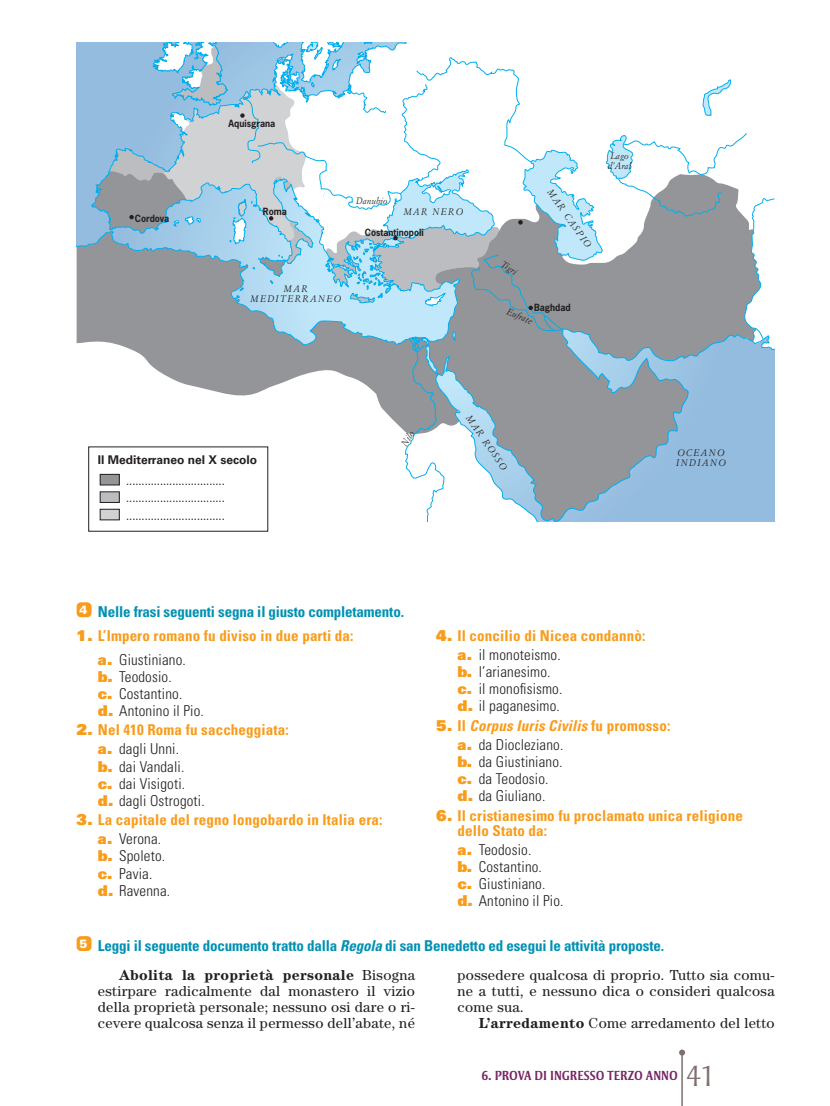
<style>
.page{position:relative;width:830px;height:1106px;background:#fff}
.page>*{position:absolute;margin:0;border:0;box-sizing:border-box;transform-origin:0 0}
.t1{font:300 30px "Strayhorn MT Std";color:#7d6f6c}
.t2{font:300 condensed 15px/17.1px "Univers LT Std";letter-spacing:.01em;color:#231f20}
.t3{font:700 condensed 15px/19.2px "Univers LT Std";letter-spacing:.01em;color:#f89c1c}
.t4{font:700 condensed 15px "Univers LT Std";letter-spacing:-.01em;color:#0091b2}
.t5{font:italic 700 condensed 15px/19.2px "Univers LT Std";letter-spacing:.01em;color:#f89c1c}
.t6{font:14.55px/16px "Century Std";letter-spacing:.02em;color:#231f20;text-align:justify}
.t7{font:700 13.5px "Strayhorn MT Std";color:#772565;scale:.9 1}
.t8{font:700 12px "Univers LT Std";color:#231f20}
.t9{font:11.25px/17.4px "News Gothic Std";color:#231f20;text-align:justify;scale:.95 1}
.t10{font:italic 9.3px/10.6px "Simoncini Garamond Std";letter-spacing:.15em;color:#231f20}
.t11{font:700 9.3px "News Gothic Std";color:#231f20;scale:.95 1}
.t12{font:italic 9.3px "Simoncini Garamond Std";letter-spacing:.15em;color:#231f20;scale:.95 1}
.t13{font:italic 9.3px/9.9px "Simoncini Garamond Std";color:#231f20}
.t14{font:italic 9.3px "Simoncini Garamond Std";color:#231f20;scale:.95 1}
.s1{font-family:"Univers LT Std X Black";font-weight:400;font-stretch:normal}
.s2{font-weight:300;color:#231f20}
.s3{font-family:"Univers LT Std X Black";font-weight:400;font-stretch:normal;color:#f89c1c}
.s4{font-family:"Univers LT Std X Black";font-weight:400;font-style:normal;font-stretch:normal}
.s5{font-style:normal}
.s6{font-weight:300;font-style:normal;color:#231f20}
.s7{font-style:italic}
.s8{font-weight:700}
</style>
<div class="page">
<hr style="left:681px;top:1052px;width:1px;height:54px;background:#7d6f6c">
<svg style="left:679px;top:1049px;width:5px;height:6px"></svg>
<div style="left:77px;top:602px;width:14px;height:15px;background:#f89c1c;border-radius:4px"></div>
<div style="left:77px;top:936px;width:14px;height:15px;background:#f89c1c;border-radius:4px"></div>
<svg style="left:77px;top:231px;width:14px;height:113px;background:#939ba2"></svg>
<svg style="left:92px;top:43px;width:682px;height:478px"></svg>
<div style="left:89px;top:447px;width:178px;height:84px;background:#fff"></div>
<div style="left:100px;top:474px;width:19px;height:11px;background:#939598"></div>
<div style="left:100px;top:474px;width:20px;height:11px;border:1px solid #231f20"></div>
<div style="left:100px;top:492px;width:19px;height:10px;background:#bcbdc0"></div>
<div style="left:100px;top:491px;width:20px;height:12px;border:1px solid #231f20"></div>
<div style="left:100px;top:509px;width:19px;height:11px;background:#d1d2d4"></div>
<div style="left:100px;top:509px;width:20px;height:11px;border:1px solid #231f20"></div>
<p class="t11" style="left:135px;top:212px;width:38px">Cordova</p>
<p class="t11" style="left:228px;top:117px;width:51px">Aquisgrana</p>
<p class="t11" style="left:263px;top:205px;width:27px">Roma</p>
<p class="t14" style="left:356px;top:195px;width:34px">Danubio</p>
<p class="t10" style="left:403px;top:206px;width:61px">MAR NERO</p>
<p class="t11" style="left:365px;top:226px;width:63px">Costantinopoli</p>
<p class="t10" style="left:250px;top:284px;width:92px;line-height:9.9px;text-align:center">MAR<br>MEDITERRANEO</p>
<p class="t12" style="left:505px;top:258px;width:20px;rotate:33deg">Tigri</p>
<p class="t10" style="left:554px;top:187px;width:70px;rotate:55deg">MAR CASPIO</p>
<p class="t11" style="left:534px;top:302px;width:40px">Baghdad</p>
<p class="t12" style="left:509px;top:306px;width:29px;rotate:22deg">Eufrate</p>
<p class="t13" style="left:607px;top:151px;width:25px">Lago d’Aral</p>
<p class="t8" style="left:98px;top:452px;width:161px">Il Mediterraneo nel X secolo</p>
<p class="t9" style="left:126px;top:472px;width:105px">................................ ................................ ................................</p>
<p class="t12" style="left:398px;top:442px;width:18px;rotate:-56deg">Nilo</p>
<p class="t10" style="left:472px;top:413px;width:65px;rotate:55deg">MAR ROSSO</p>
<p class="t10" style="left:676px;top:447px;width:51px">OCEANO<br>INDIANO</p>
<p class="t4" style="left:79px;top:602px;width:326px"><sup>4</sup> Nelle frasi seguenti segna il giusto completamento.</p>
<p class="t3" style="left:98px;top:623px;width:257px;line-height:23.7px;text-indent:-21px"><span class="s1">1.</span> L’Impero romano fu diviso in due parti da: <span class="s1">a.</span> <span class="s2">Giustiniano.</span></p>
<p class="t2" style="left:98px;top:668px;width:107px"><span class="s3">b.</span> Teodosio.<br><span class="s3">c.</span> Costantino.<br><span class="s3">d.</span> Antonino il Pio.</p>
<p class="t3" style="left:98px;top:720px;width:192px;text-indent:-21px"><span class="s1">2.</span> Nel 410 Roma fu saccheggiata: <span class="s1">a.</span> <span class="s2">dagli Unni.</span></p>
<p class="t2" style="left:98px;top:757px;width:108px"><span class="s3">b.</span> dai Vandali.<br><span class="s3">c.</span> dai Visigoti.<br><span class="s3">d.</span> dagli Ostrogoti.</p>
<p class="t3" style="left:98px;top:810px;width:286px;text-indent:-21px"><span class="s1">3.</span> La capitale del regno longobardo in Italia era: <span class="s1">a.</span> <span class="s2">Verona.</span></p>
<p class="t2" style="left:98px;top:847px;width:74px"><span class="s3">b.</span> Spoleto. <span class="s3">c.</span> Pavia. <span class="s3">d.</span> Ravenna.</p>
<p class="t3" style="left:457px;top:625px;width:189px;text-indent:-21px"><span class="s1">4.</span> Il concilio di Nicea condannò: <span class="s1">a.</span> <span class="s2">il monoteismo.</span></p>
<p class="t2" style="left:457px;top:663px;width:106px"><span class="s3">b.</span> l’arianesimo. <span class="s3">c.</span> il monofisismo. <span class="s3">d.</span> il paganesimo.</p>
<p class="t5" style="left:457px;top:715px;width:214px;text-indent:-21px"><span class="s4">5.</span> <span class="s5">Il</span> Corpus Iuris Civilis <span class="s5">fu promosso: </span><span class="s4">a.</span> <span class="s6">da Diocleziano.</span></p>
<p class="t2" style="left:457px;top:753px;width:106px"><span class="s3">b.</span> da Giustiniano. <span class="s3">c.</span> da Teodosio. <span class="s3">d.</span> da Giuliano.</p>
<p class="t3" style="left:457px;top:807px;width:287px;line-height:15px;text-indent:-21px"><span class="s1">6.</span> Il cristianesimo fu proclamato unica religione dello Stato da:</p>
<p class="t2" style="left:457px;top:841px;width:107px"><span class="s3">a.</span> Teodosio.<br><span class="s3">b.</span> Costantino.<br><span class="s3">c.</span> Giustiniano. <span class="s3">d.</span> Antonino il Pio.</p>
<p class="t4" style="left:79px;top:936px;width:586px"><sup>5</sup> Leggi il seguente documento tratto dalla <span class="s7">Regola</span> di san Benedetto ed esegui le attività proposte.</p>
<p class="t6" style="left:98px;top:966px;width:318px;text-indent:21px"><span class="s8">Abolita la proprietà personale</span> Bisogna estirpare radicalmente dal monastero il vizio della proprietà personale; nessuno osi dare o ri&shy;cevere qualcosa senza il permesso dell’abate, né</p>
<p class="t6" style="left:457px;top:966px;width:318px">possedere qualcosa di proprio. Tutto sia comu&shy;ne a tutti, e nessuno dica o consideri qualcosa come sua.</p>
<p class="t6" style="left:478px;top:1014px;width:297px"><span class="s8">L’arredamento</span> Come arredamento del letto</p>
<p class="t7" style="left:481px;top:1067px;width:219px">6. PROVA DI INGRESSO TERZO ANNO</p>
<h1 class="t1" style="left:686px;top:1059px;width:29px">41</h1>
</div>
